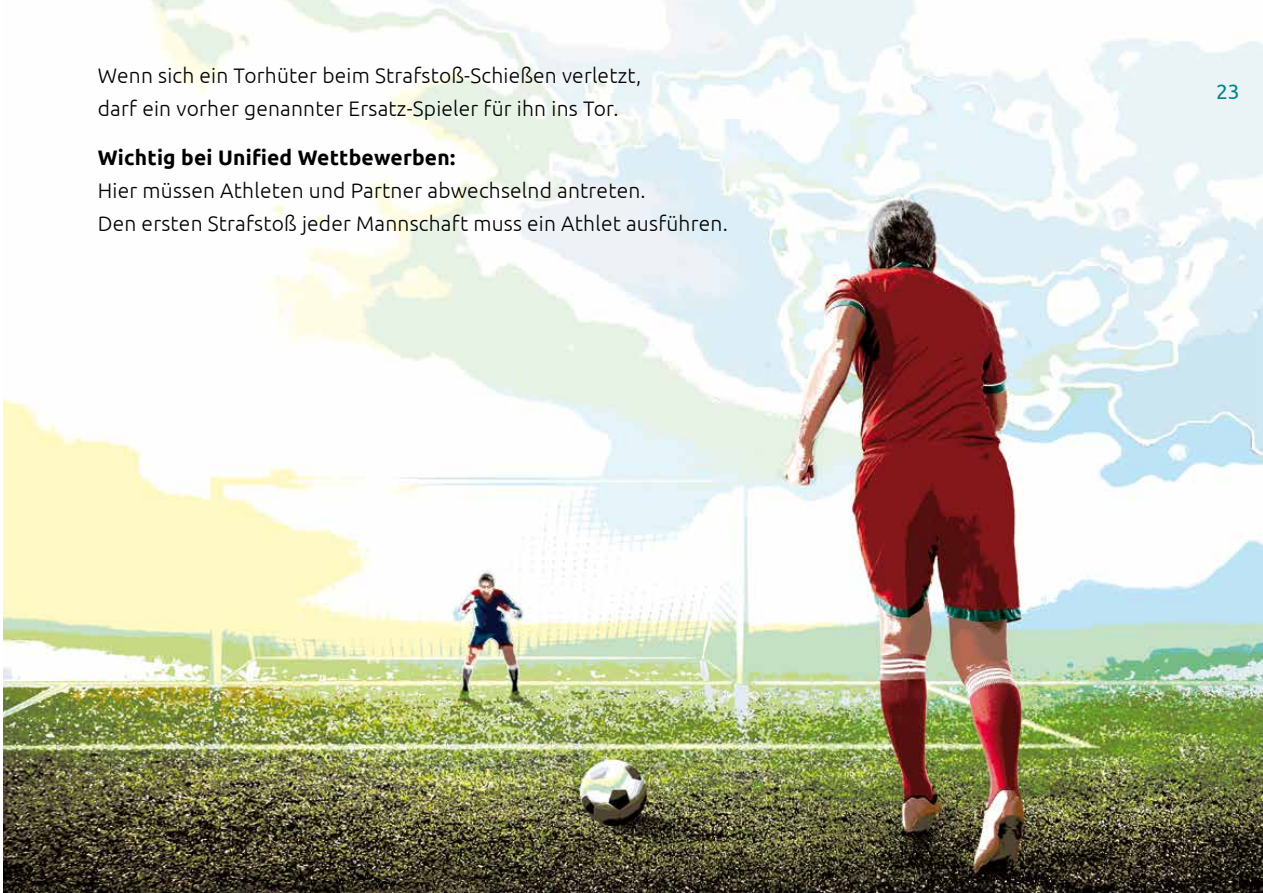
<style>
.page{position:relative;width:1263px;height:893px;background:#fff}
.page>*{position:absolute;margin:0;border:0;box-sizing:border-box;transform-origin:0 0}
.t1{font:300 21px/33px "Ubuntu";letter-spacing:.01em;color:#000}
.t2{font:700 21px "Ubuntu";letter-spacing:.01em;color:#000}
.t3{font:21px "Ubuntu";color:#008688}
</style>
<div class="page">
<img style="left:3px;top:0;width:1260px;height:893px">
<p class="t1" style="left:98px;top:58px;width:545px">Wenn sich ein Torhüter beim Strafstoß-Schießen verletzt, darf ein vorher genannter Ersatz-Spieler für ihn ins Tor.</p>
<p class="t2" style="left:98px;top:145px;width:359px">Wichtig bei Unified Wettbewerben:</p>
<p class="t1" style="left:98px;top:173px;width:632px">Hier müssen Athleten und Partner abwechselnd antreten.<br>Den ersten Strafstoß jeder Mannschaft muss ein Athlet ausführen.</p>
<p class="t3" style="left:1216px;top:79px;width:25px">23</p>
</div>
